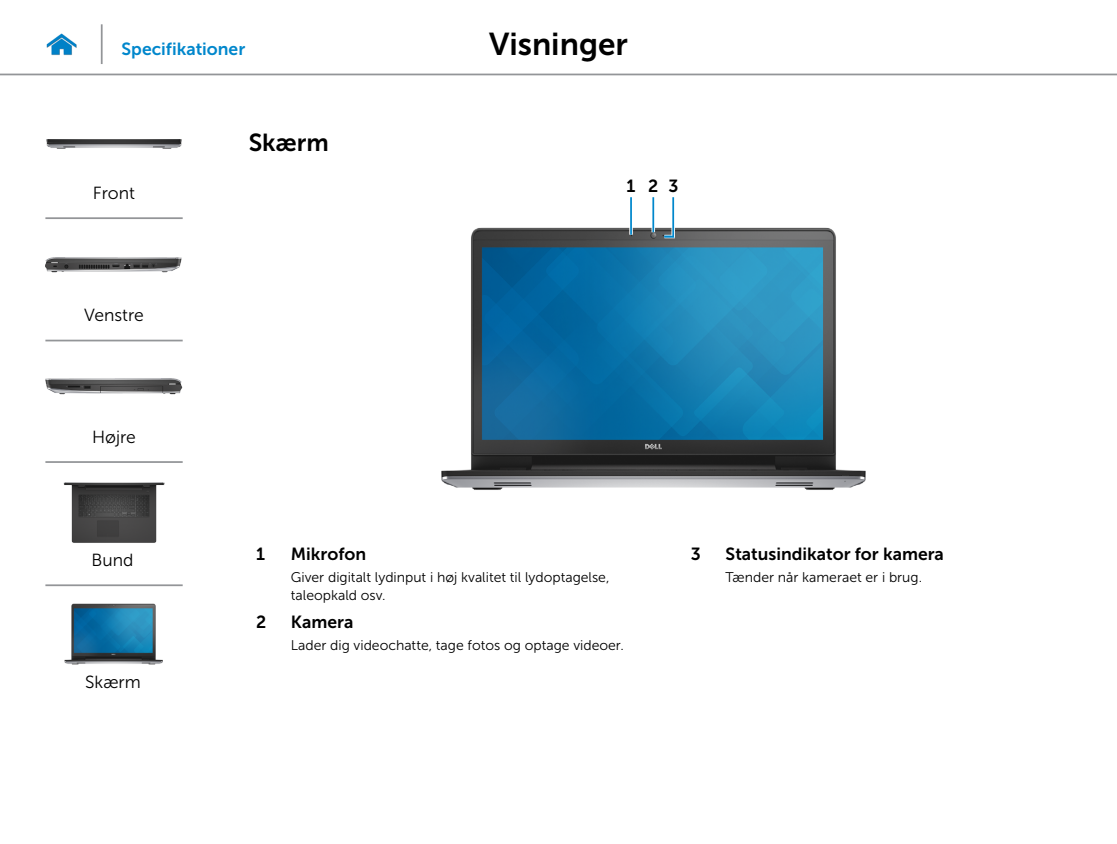
<style>
.page{position:relative;width:1117px;height:844px;background:#fff}
.page>*{position:absolute;margin:0;border:0;box-sizing:border-box;transform-origin:0 0}
.t1{font:31.5px "Museo Sans For Dell 700";color:#000}
.Head2{font:24.5px "Museo Sans For Dell 700";color:#000}
.Callout_Head{font:17.5px "Museo Sans For Dell 700";color:#000}
.t2{font:17.5px "Museo Sans For Dell 300";color:#000}
.t3{font:17.5px "Museo Sans For Dell 700";color:#0087cc}
.Callout-L{font:17.5px "Museo Sans For Dell 700";color:#000}
.Callout_description{font:14px/17.5px "Museo Sans For Dell 300";color:#000}
</style>
<div class="page">
<hr style="left:0;top:74px;width:1116px;height:1px;background:#939598">
<img style="left:46px;top:33px;width:31px;height:23px">
<img style="left:441px;top:225px;width:425px;height:265px">
<hr style="left:629px;top:197px;width:3px;height:38px;background:#fff">
<hr style="left:630px;top:197px;width:1px;height:38px;background:#0087cc">
<svg style="left:651px;top:197px;width:4px;height:35px"></svg>
<hr style="left:652px;top:197px;width:2px;height:35px;background:#0087cc">
<hr style="left:671px;top:197px;width:3px;height:40px;background:#fff">
<hr style="left:672px;top:197px;width:2px;height:40px;background:#0087cc">
<svg style="left:664px;top:235px;width:10px;height:3px"></svg>
<hr style="left:101px;top:24px;width:2px;height:40px;background:#939598">
<img style="left:46px;top:139px;width:136px;height:10px">
<img style="left:45px;top:257px;width:137px;height:16px">
<img style="left:45px;top:378px;width:137px;height:16px">
<img style="left:64px;top:482px;width:100px;height:61px">
<img style="left:65px;top:603px;width:98px;height:61px">
<hr style="left:45px;top:217px;width:138px;height:2px;background:#939598">
<hr style="left:45px;top:339px;width:138px;height:2px;background:#939598">
<hr style="left:45px;top:461px;width:138px;height:2px;background:#939598">
<hr style="left:45px;top:584px;width:138px;height:2px;background:#939598">
<p class="t3" style="left:122px;top:39px;width:125px">Specifikationer</p>
<h1 class="t1" style="left:489px;top:26px;width:140px">Visninger</h1>
<p class="t2" style="left:93px;top:183px;width:44px">Front</p>
<p class="Head2" style="left:249px;top:128px;width:81px">Skærm</p>
<p class="Callout-L" style="left:626px;top:176px;width:10px">1</p>
<p class="Callout-L" style="left:648px;top:176px;width:12px">2</p>
<p class="Callout-L" style="left:668px;top:176px;width:12px">3</p>
<p class="t2" style="left:84px;top:305px;width:61px">Venstre</p>
<p class="t2" style="left:92px;top:428px;width:45px">Højre</p>
<p class="t2" style="left:92px;top:550px;width:43px">Bund</p>
<p class="t2" style="left:85px;top:672px;width:57px">Skærm</p>
<p class="Callout_Head" style="left:256px;top:544px;width:10px">1</p>
<p class="Callout_Head" style="left:291px;top:544px;width:77px">Mikrofon</p>
<p class="Callout_description" style="left:291px;top:568px;width:320px">Giver digitalt lydinput i høj kvalitet til lydoptagelse, taleopkald osv.</p>
<p class="Callout_Head" style="left:256px;top:611px;width:12px">2</p>
<p class="Callout_Head" style="left:291px;top:611px;width:64px">Kamera</p>
<p class="Callout_description" style="left:291px;top:636px;width:334px">Lader dig videochatte, tage fotos og optage videoer.</p>
<p class="Callout_Head" style="left:690px;top:544px;width:12px">3</p>
<p class="Callout_Head" style="left:725px;top:544px;width:220px">Statusindikator for kamera</p>
<p class="Callout_description" style="left:725px;top:568px;width:198px">Tænder når kameraet er i brug.</p>
</div>
